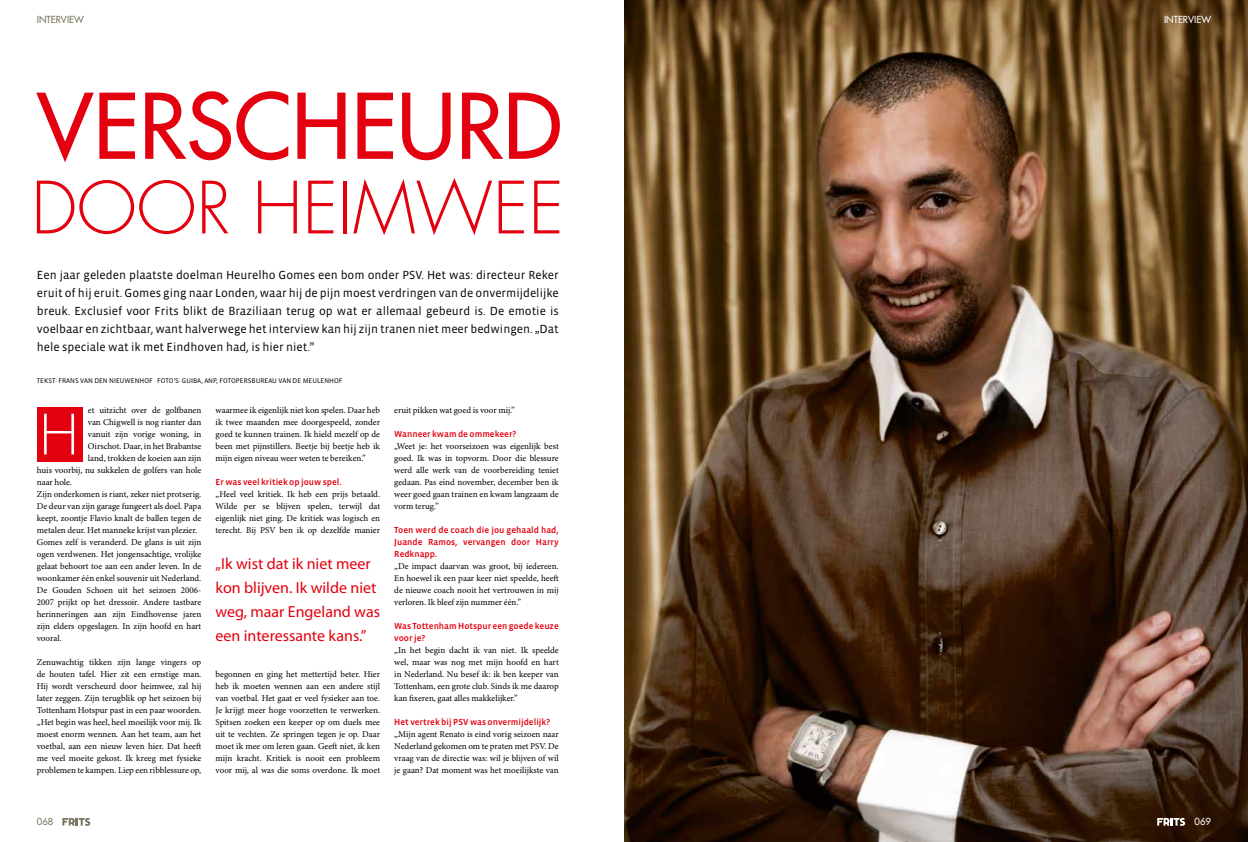
<style>
.page{position:relative;width:1248px;height:842px;background:#fff}
.page>*{position:absolute;margin:0;border:0;box-sizing:border-box;transform-origin:0 0}
.t1{font:87.8px "Futura";color:#e3000f}
.t2{font:300 70px "Futura";color:#e3000f}
.t3{font:300 54px "Futura";color:#fff}
.t4{font:16px/24px "Myriad Pro";color:#e3000f}
.t5{font:12px/18px "Vista Sans OT";color:#000;text-align:justify}
.t6{font:9.5px "Futura";color:#7a7660}
.t7{font:9.5px "Futura";color:#fff}
.t8{font:9px/12px "Minion Pro";color:#000;text-align:justify}
.t9{font:500 9px/12px "Vista Sans OT";color:#e3000f;text-align:justify}
.t10{font:7px "Vista Sans OT";color:#000}
</style>
<div class="page">
<img style="left:624px;top:0;width:623px;height:842px">
<svg style="left:62px;top:818px;width:28px;height:8px"></svg>
<div style="left:37px;top:407px;width:45px;height:54px;background:#e3000f"></div>
<svg style="left:1157px;top:818px;width:27px;height:8px"></svg>
<p class="t6" style="left:37px;top:13px;width:49px">INTERVIEW</p>
<p class="t7" style="left:1163px;top:13px;width:49px">INTERVIEW</p>
<h1 class="t1" style="left:37px;top:69px;width:526px">VERSCHEURD</h1>
<h2 class="t2" style="left:31px;top:165px;width:534px">DOOR H EIMWEE</h2>
<p class="t5" style="left:37px;top:267px;width:523px">Een jaar geleden plaatste doelman Heurelho Gomes een bom onder PSV. Het was: directeur Reker eruit of hij eruit. Gomes ging naar Londen, waar hij de pijn moest verdringen van de onvermijdelijke breuk. Exclusief voor Frits blikt de Braziliaan terug op wat er allemaal gebeurd is. De emotie is voelbaar en zichtbaar, want halverwege het interview kan hij zijn tranen niet meer bedwingen. „Dat hele speciale wat ik met Eindhoven had, is hier niet.”</p>
<p class="t10" style="left:37px;top:377px;width:204px">TEKST: frans van den nieuwenhof foto’s: guiba, AN P, Fotopersb</p>
<p class="t10" style="left:256px;top:377px;width:87px">ureau van de meulenhof</p>
<p class="t8" style="left:88px;top:404px;width:115px">et uitzicht over de golfbanen</p>
<p class="t8" style="left:88px;top:416px;width:115px">van Chigwell is nog rianter dan</p>
<p class="t8" style="left:88px;top:428px;width:115px">vanuit zijn vorige woning, in</p>
<p class="t8" style="left:88px;top:440px;width:115px">Oirschot. Daar, in het Brabantse</p>
<p class="t8" style="left:88px;top:452px;width:115px">land, trokken de koeien aan zijn</p>
<p class="t8" style="left:37px;top:464px;width:166px">huis voorbij, nu sukkelen de golfers van hole</p>
<p class="t8" style="left:37px;top:476px;width:37px">naar hole.</p>
<p class="t8" style="left:37px;top:488px;width:166px">Zijn onderkomen is riant, zeker niet protserig.</p>
<p class="t8" style="left:37px;top:500px;width:166px">De deur van zijn garage fungeert als doel. Papa</p>
<p class="t8" style="left:37px;top:512px;width:166px">keept, zoontje Flavio knalt de ballen tegen de</p>
<p class="t8" style="left:37px;top:524px;width:162px">metalen deur. Het manneke krijst van plezier.</p>
<p class="t8" style="left:37px;top:536px;width:166px">Gomes zelf is veranderd. De glans is uit zijn</p>
<p class="t8" style="left:37px;top:548px;width:166px">ogen verdwenen. Het jongensachtige, vrolijke</p>
<p class="t8" style="left:37px;top:560px;width:166px">gelaat behoort toe aan een ander leven. In de</p>
<p class="t8" style="left:37px;top:572px;width:166px">woonkamer één enkel souvenir uit Nederland.</p>
<p class="t8" style="left:37px;top:584px;width:166px">De Gouden Schoen uit het seizoen 2006-</p>
<p class="t8" style="left:37px;top:596px;width:166px">2007 prijkt op het dressoir. Andere tastbare</p>
<p class="t8" style="left:37px;top:608px;width:166px">herinneringen aan zijn Eindhovense jaren</p>
<p class="t8" style="left:37px;top:620px;width:166px">zijn elders opgeslagen. In zijn hoofd en hart</p>
<p class="t8" style="left:37px;top:632px;width:26px">vooral.</p>
<p class="t8" style="left:37px;top:656px;width:166px">Zenuwachtig tikken zijn lange vingers op de houten tafel. Hier zit een ernstige man.<br>Hij wordt verscheurd door heimwee, zal hij later zeggen. Zijn terugblik op het seizoen bij Tottenham Hotspur past in een paar woorden. „Het begin was heel, heel moeilijk voor mij. Ik moest enorm wennen. Aan het team, aan het voetbal, aan een nieuw leven hier. Dat heeft me veel moeite gekost. Ik kreeg met fysieke problemen te kampen. Liep een ribblessure op,</p>
<p class="t8" style="left:215px;top:404px;width:166px">waarmee ik eigenlijk niet kon spelen. Daar heb ik twee maanden mee doorgespeeld, zonder goed te kunnen trainen. Ik hield mezelf op de been met pijnstillers. Beetje bij beetje heb ik mijn eigen niveau weer weten te bereiken.”</p>
<p class="t9" style="left:215px;top:476px;width:128px">Er was veel kritiek op jouw spel.</p>
<p class="t8" style="left:215px;top:488px;width:166px">„Heel veel kritiek. Ik heb een prijs betaald.<br>Wilde per se blijven spelen, terwijl dat eigenlijk niet ging. De kritiek was logisch en terecht. Bij PSV ben ik op dezelfde manier</p>
<h3 class="t3" style="left:40px;top:402px;width:40px">H</h3>
<h3 class="t4" style="left:215px;top:552px;width:166px">„Ik wist dat ik niet meer kon blijven. Ik wilde niet weg, maar Engeland was een interessante kans.”</h3>
<p class="t8" style="left:215px;top:668px;width:166px">begonnen en ging het mettertijd beter. Hier heb ik moeten wennen aan een andere stijl van voetbal. Het gaat er veel fysieker aan toe.<br>Je krijgt meer hoge voorzetten te verwerken.<br>Spitsen zoeken een keeper op om duels mee uit te vechten. Ze springen tegen je op. Daar moet ik mee om leren gaan. Geeft niet, ik ken mijn kracht. Kritiek is nooit een probleem voor mij, al was die soms overdone. Ik moet</p>
<p class="t8" style="left:394px;top:404px;width:122px">eruit pikken wat goed is voor mij.”</p>
<p class="t9" style="left:394px;top:428px;width:124px">Wanneer kwam de ommekeer?</p>
<p class="t8" style="left:394px;top:440px;width:166px">„Weet je: het voorseizoen was eigenlijk best goed. Ik was in topvorm. Door die blessure werd alle werk van de voorbereiding teniet gedaan. Pas eind november, december ben ik weer goed gaan trainen en kwam langzaam de vorm terug.”</p>
<p class="t9" style="left:394px;top:524px;width:166px">Toen werd de coach die jou gehaald had, Juande Ramos, vervangen door Harry Redknapp.</p>
<p class="t8" style="left:394px;top:560px;width:166px">„De impact daarvan was groot, bij iedereen.<br>En hoewel ik een paar keer niet speelde, heeft de nieuwe coach nooit het vertrouwen in mij verloren. Ik bleef zijn nummer één.”</p>
<p class="t9" style="left:394px;top:620px;width:166px">Was Tottenham Hotspur een goede keuze voor je?</p>
<p class="t8" style="left:394px;top:644px;width:166px">„In het begin dacht ik van niet. Ik speelde wel, maar was nog met mijn hoofd en hart in Nederland. Nu besef ik: ik ben keeper van Tottenham, een grote club. Sinds ik me daarop kan fixeren, gaat alles makkelijker.”</p>
<p class="t9" style="left:394px;top:716px;width:157px">Het vertrek bij PSV was onvermijdelijk?</p>
<p class="t8" style="left:394px;top:728px;width:166px">„Mijn agent Renato is eind vorig seizoen naar Nederland gekomen om te praten met PSV. De vraag van de directie was: wil je blijven of wil je gaan? Dat moment was het moeilijkste van</p>
<p class="t6" style="left:37px;top:816px;width:18px">068</p>
<p class="t7" style="left:1194px;top:816px;width:18px">069</p>
</div>
